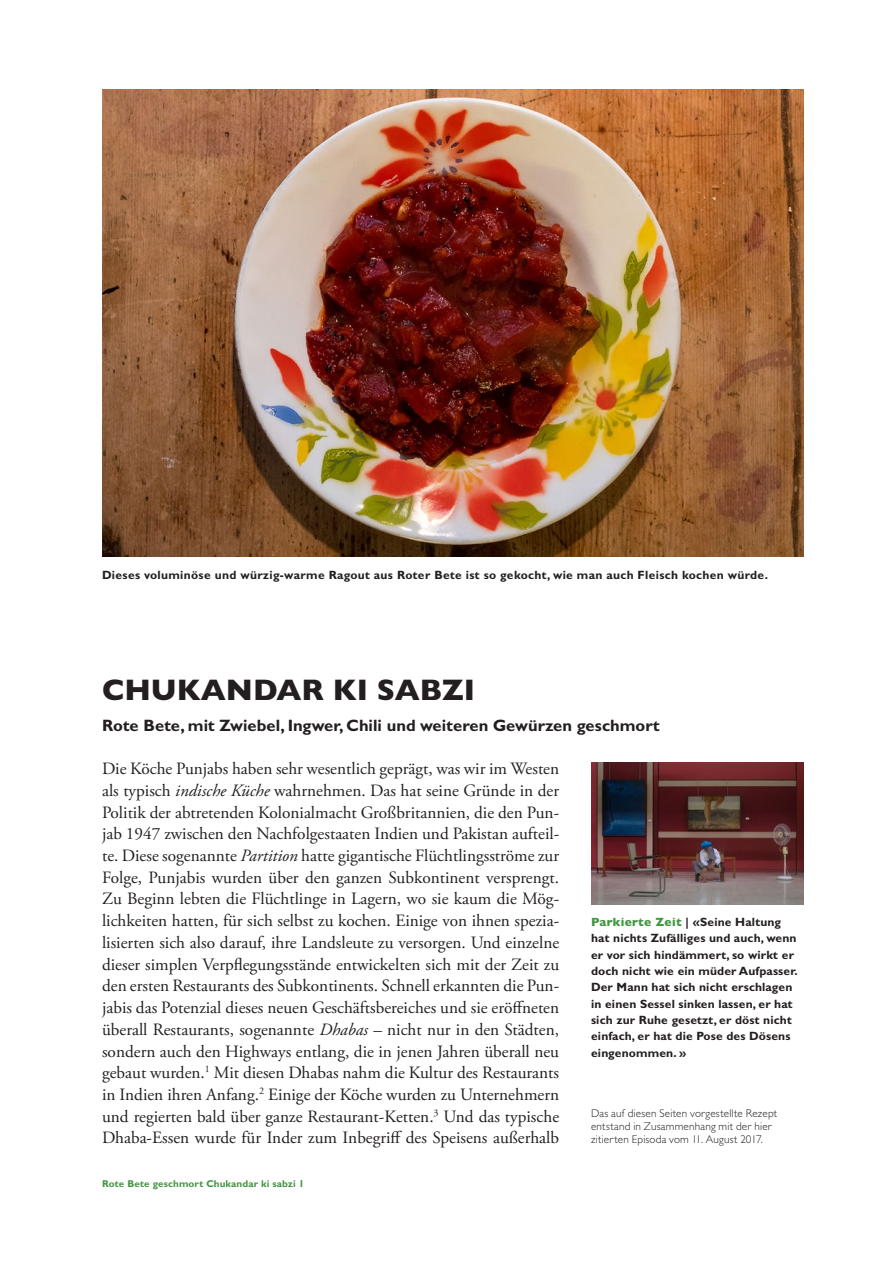
<style>
.page{position:relative;width:893px;height:1263px;background:#fff}
.page>*{position:absolute;margin:0;border:0;box-sizing:border-box;transform-origin:0 0}
.Titel_-_20_Heavy_GB{font:800 30px "Gill Sans MT Pro";color:#231f20}
.Lauftext_ohne_Einzug{font:17.25px/21.8px "Adobe Garamond Pro";color:#231f20;text-align:justify}
.Vorspann_-_11_Bold{font:700 16.5px "Gill Sans MT Pro";color:#231f20}
.Marginaltext_-_8_Bol{font:700 12px/16.4px "Gill Sans MT Pro";letter-spacing:.01em;color:#231f20}
.Bildlegende_-_8_Bold{font:700 12px "Gill Sans MT Pro";letter-spacing:.025em;color:#231f20}
.Anmerkungen_-_7_5_Li{font:300 11.25px/13px "Gill Sans MT Pro";letter-spacing:.015em;color:#231f20}
.t1{font:700 9.9px "Gill Sans MT Pro";letter-spacing:.01em;color:#429642}
.s1{font-style:italic}
.s2{font-weight:800;color:#429642}
</style>
<div class="page">
<img style="left:102px;top:89px;width:702px;height:468px">
<img style="left:591px;top:763px;width:213px;height:141px">
<p class="Bildlegende_-_8_Bold" style="left:102px;top:567px;width:668px">Dieses voluminöse und würzig-warme Ragout aus Roter Bete ist so gekocht, wie man auch Fleisch kochen würde.</p>
<p class="Titel_-_20_Heavy_GB" style="left:102px;top:672px;width:374px">CHUKANDAR KI SABZI</p>
<p class="Vorspann_-_11_Bold" style="left:102px;top:715px;width:559px">Rote Bete, mit Zwiebel, Ingwer, Chili und weiteren Gewürzen geschmort</p>
<p class="Lauftext_ohne_Einzug" style="left:102px;top:758px;width:459px">Die Köche Punjabs haben sehr wesentlich geprägt, was wir im Westen als typisch <span class="s1">indische Küche</span> wahrnehmen. Das hat seine Gründe in der Politik der abtretenden Kolonialmacht Großbritannien, die den Pun&shy;jab 1947 zwischen den Nachfolgestaaten Indien und Pakistan aufteil&shy;te. Diese sogenannte <span class="s1">Partition</span> hatte gigantische Flüchtlingsströme zur Folge, Punjabis wurden über den ganzen Subkontinent versprengt.<br>Zu Beginn lebten die Flüchtlinge in Lagern, wo sie kaum die Mög&shy;lichkeiten hatten, für sich selbst zu kochen. Einige von ihnen spezia&shy;lisierten sich also darauf, ihre Landsleute zu versorgen. Und einzelne dieser simplen Verpflegungsstände entwickelten sich mit der Zeit zu den ersten Restaurants des Subkontinents. Schnell erkannten die Pun&shy;jabis das Potenzial dieses neuen Geschäftsbereiches und sie eröffneten überall Restaurants, sogenannte <span class="s1">Dhabas</span> – nicht nur in den Städten, sondern auch den Highways entlang, die in jenen Jahren überall neu gebaut wurden.<sup>1</sup> Mit diesen Dhabas nahm die Kultur des Restaurants in Indien ihren Anfang.<sup>2</sup> Einige der Köche wurden zu Unternehmern und regierten bald über ganze Restaurant-Ketten.<sup>3</sup> Und das typische Dhaba-Essen wurde für Inder zum Inbegriff des Speisens außerhalb</p>
<p class="t1" style="left:102px;top:1177px;width:204px">Rote Bete geschmort Chukandar ki sabzi 1</p>
<p class="Marginaltext_-_8_Bol" style="left:591px;top:914px;width:208px"><span class="s2">Parkierte Zeit</span> | «Seine Haltung hat nichts Zufälliges und auch, wenn er vor sich hindämmert, so wirkt er doch nicht wie ein müder Aufpasser.<br>Der Mann hat sich nicht erschlagen in einen Sessel sinken lassen, er hat sich zur Ruhe gesetzt, er döst nicht einfach, er hat die Pose des Dösens eingenommen. »</p>
<p class="Anmerkungen_-_7_5_Li" style="left:591px;top:1107px;width:188px">Das auf diesen Seiten vorgestellte Rezept entstand in Zusammenhang mit der hier zitierten Episoda vom 11. August 2017.</p>
</div>
